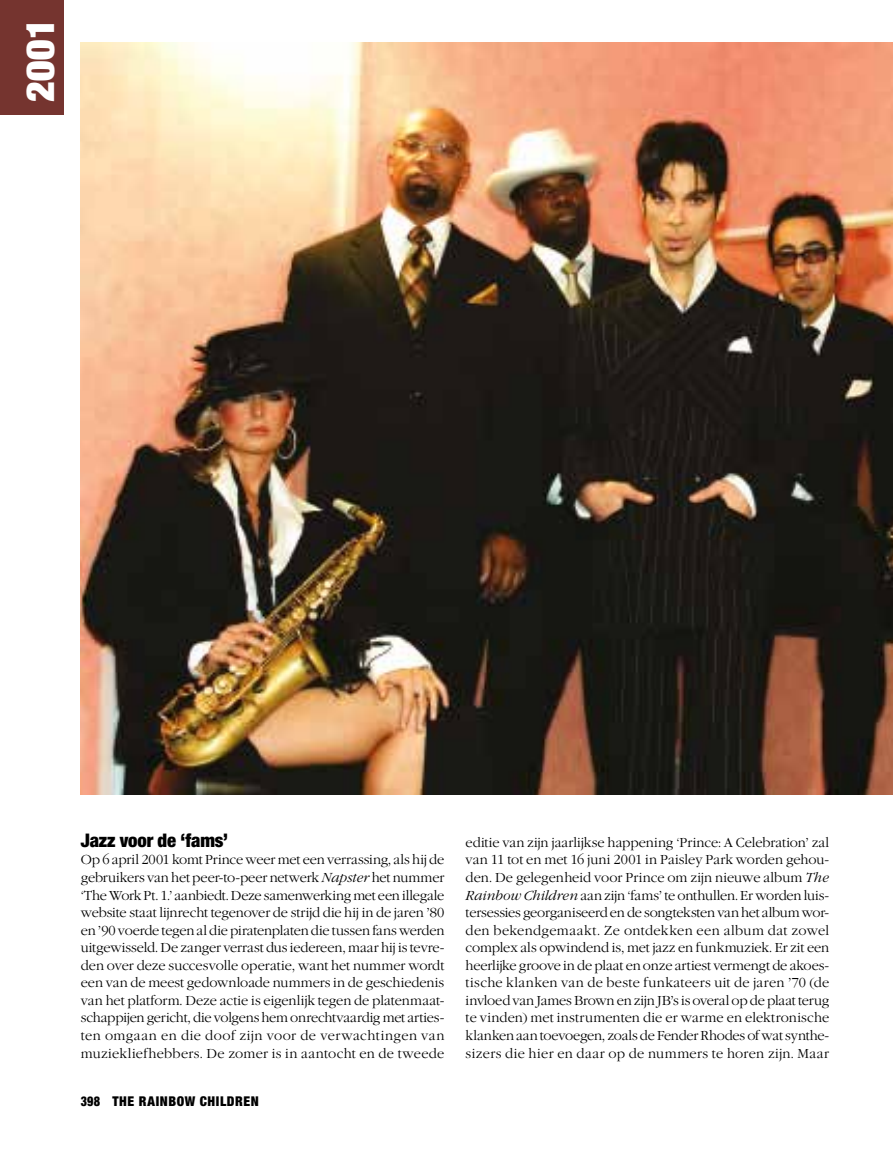
<style>
.page{position:relative;width:893px;height:1149px;background:#fff}
.page>*{position:absolute;margin:0;border:0;box-sizing:border-box;transform-origin:0 0}
.t1{font:900 condensed 39px "Helvetica Neue LT Std";color:#fff}
.t2{font:900 condensed 18.75px "Helvetica Neue LT Std";letter-spacing:-.005em;color:#000}
.t3{font:13.5px/17.5px "Garamond Lit ITC";letter-spacing:.02em;color:#000;text-align:justify}
.t4{font:900 condensed 13.5px "Helvetica Neue LT Std";letter-spacing:.045em;color:#000;scale:.9 1}
.s1{font-style:italic}
</style>
<div class="page">
<img style="left:81px;top:43px;width:812px;height:750px">
<div style="left:0;top:0;width:64px;height:115px;background:#75342f"></div>
<h1 class="t1" style="left:15px;top:102px;width:85px;rotate:-90deg">2001</h1>
<h2 class="t2" style="left:81px;top:828px;width:149px">Jazz voor de ‘fams’</h2>
<p class="t3" style="left:81px;top:851px;width:365px">Op 6 april 2001 komt Prince weer met een verrassing, als hij de gebruikers van het peer-to-peer netwerk <span class="s1">Napster</span> het nummer ‘The Work Pt. 1.’ aanbiedt. Deze samenwerking met een illegale website staat lijnrecht tegenover de strijd die hij in de jaren ’80 en ’90 voerde tegen al die piratenplaten die tussen fans werden uitgewisseld. De zanger verrast dus iedereen, maar hij is tevre&shy;den over deze succesvolle operatie, want het nummer wordt een van de meest gedownloade nummers in de geschiedenis van het platform. Deze actie is eigenlijk tegen de platenmaat&shy;schappijen gericht, die volgens hem onrechtvaardig met arties&shy;ten omgaan en die doof zijn voor de verwachtingen van muziekliefhebbers. De zomer is in aantocht en de tweede</p>
<p class="t4" style="left:81px;top:1092px;width:199px">398 THE RAINBOW CHILDREN</p>
<p class="t3" style="left:466px;top:833px;width:365px">editie van zijn jaarlijkse happening ‘Prince: A Celebration’ zal van 11 tot en met 16 juni 2001 in Paisley Park worden gehou&shy;den. De gelegenheid voor Prince om zijn nieuwe album <span class="s1">The Rainbow Children</span> aan zijn ‘fams’ te onthullen. Er worden luis&shy;tersessies georganiseerd en de songteksten van het album wor&shy;den bekendgemaakt. Ze ontdekken een album dat zowel complex als opwindend is, met jazz en funkmuziek. Er zit een heerlijke groove in de plaat en onze artiest vermengt de akoes&shy;tische klanken van de beste funkateers uit de jaren ’70 (de invloed van James Brown en zijn JB’s is overal op de plaat terug te vinden) met instrumenten die er warme en elektronische klanken aan toevoegen, zoals de Fender Rhodes of wat synthe&shy;sizers die hier en daar op de nummers te horen zijn. Maar</p>
</div>
